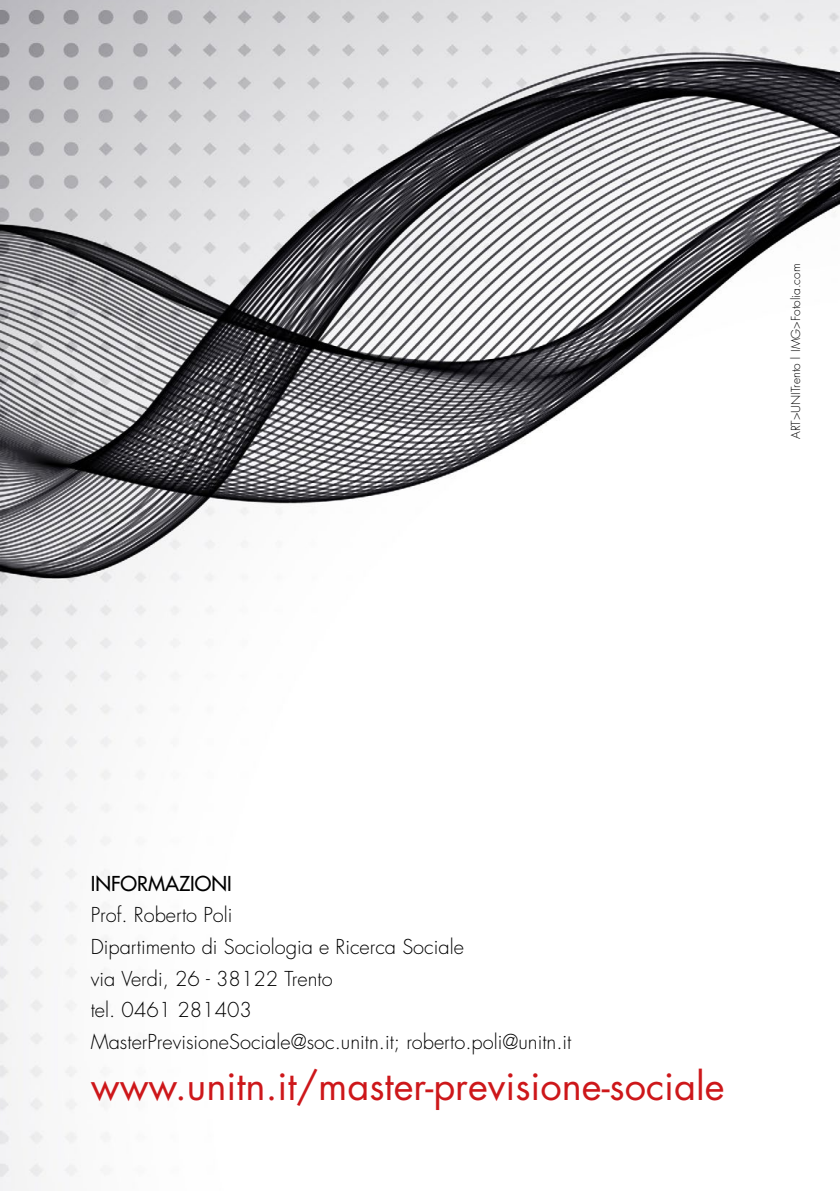
<style>
.page{position:relative;width:840px;height:1191px;background:#fff}
.page>*{position:absolute;margin:0;border:0;box-sizing:border-box;transform-origin:0 0}
.t1{font:38px "Futura";color:#cd171a}
.t2{font:300 20px/31.6px "Futura";color:#000}
.t3{font:20px "Futura";color:#000}
.t4{font:300 12px "Futura";color:#000}
</style>
<div class="page">
<img style="left:0;top:0;width:839px;height:1191px">
<p class="t4" style="left:787px;top:439px;width:177px;rotate:-90deg">ART&gt;UNITrento | IMG&gt;Fotolia.com</p>
<p class="t3" style="left:91px;top:870px;width:142px">INFORMAZIONI</p>
<p class="t2" style="left:91px;top:899px;width:482px">Prof. Roberto Poli<br>Dipartimento di Sociologia e Ricerca Sociale<br>via Verdi, 26 - 38122 Trento<br>tel. 0461 281403<br>MasterPrevisioneSociale@soc.unitn.it; roberto.poli@unitn.it</p>
<h1 class="t1" style="left:91px;top:1060px;width:635px">www.unitn.it/master-previsione-sociale</h1>
</div>
